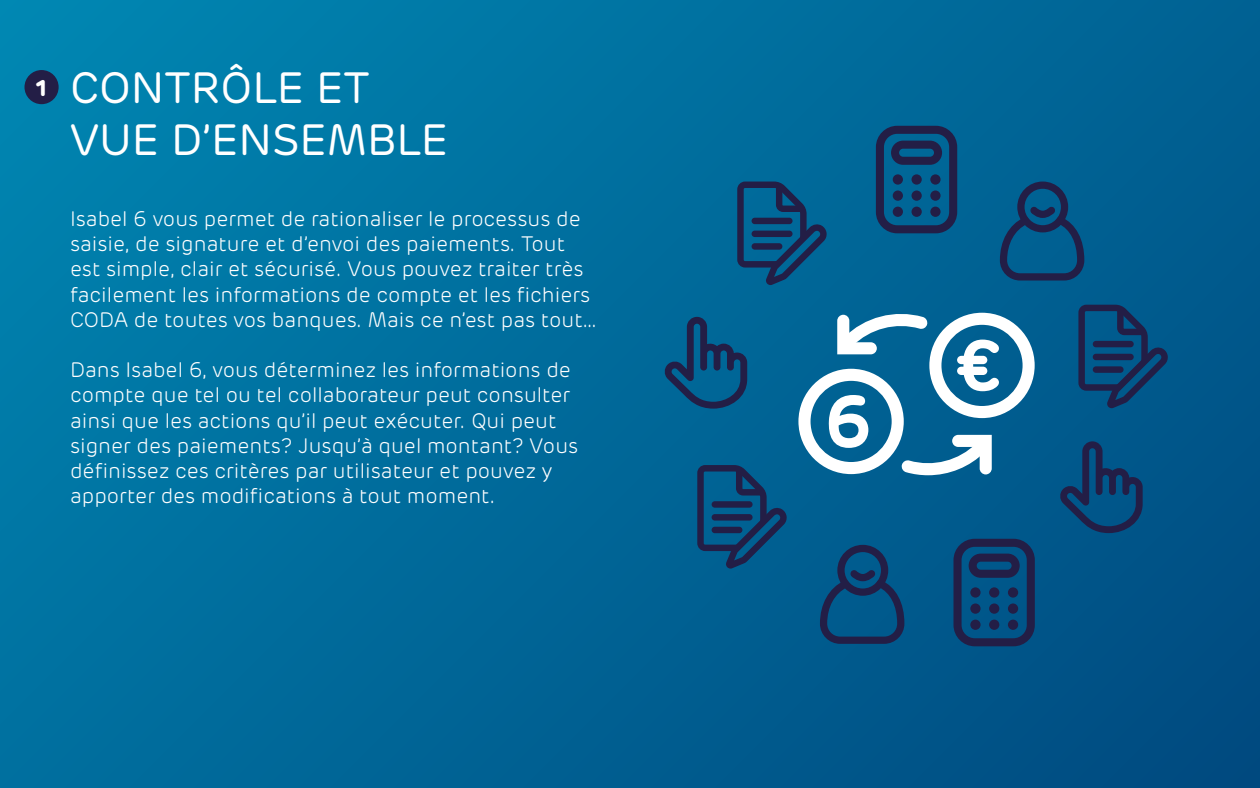
<style>
.page{position:relative;width:1260px;height:788px;background:#fff}
.page>*{position:absolute;margin:0;border:0;box-sizing:border-box;transform-origin:0 0}
.t1{font:43.75px/52.5px "Rubrik";color:#fff}
.t2{font:700 22.75px "Rubrik";color:#fff}
.t3{font:300 21px/25.2px "Rubrik";color:#fff}
</style>
<div class="page">
<div style="left:0;top:0;width:1260px;height:788px;background:linear-gradient(to right,#007ca9,#005589)"></div>
<svg style="left:798px;top:309px;width:237px;height:166px"></svg>
<svg style="left:1000px;top:181px;width:84px;height:99px;background:#0a4c7b"></svg>
<svg style="left:876px;top:126px;width:81px;height:107px;background:#0e4774"></svg>
<div style="left:893px;top:174px;width:10px;height:11px;background:#231e46;border-radius:50%"></div>
<div style="left:930px;top:174px;width:11px;height:11px;background:#231e46;border-radius:50%"></div>
<div style="left:893px;top:190px;width:10px;height:11px;background:#231e46;border-radius:50%"></div>
<div style="left:930px;top:190px;width:11px;height:11px;background:#231e46;border-radius:50%"></div>
<div style="left:893px;top:206px;width:10px;height:11px;background:#231e46;border-radius:50%"></div>
<div style="left:930px;top:206px;width:11px;height:11px;background:#231e46;border-radius:50%"></div>
<div style="left:912px;top:174px;width:10px;height:11px;background:#231e46;border-radius:50%"></div>
<div style="left:912px;top:190px;width:10px;height:11px;background:#231e46;border-radius:50%"></div>
<div style="left:912px;top:206px;width:10px;height:11px;background:#231e46;border-radius:50%"></div>
<svg style="left:1059px;top:441px;width:84px;height:92px;background:#0a4575"></svg>
<svg style="left:1078px;top:304px;width:90px;height:104px;background:#0a4777"></svg>
<div style="left:1093px;top:341px;width:41px;height:6px;background:#231e46;border-radius:3px"></div>
<div style="left:1093px;top:354px;width:41px;height:6px;background:#231e46;border-radius:3px"></div>
<div style="left:1093px;top:366px;width:31px;height:7px;background:#231e46;border-radius:3px"></div>
<svg style="left:954px;top:538px;width:81px;height:108px;background:#0e3e6d"></svg>
<div style="left:970px;top:587px;width:11px;height:10px;background:#231e46;border-radius:50%"></div>
<div style="left:1008px;top:587px;width:10px;height:10px;background:#231e46;border-radius:50%"></div>
<div style="left:970px;top:603px;width:11px;height:10px;background:#231e46;border-radius:50%"></div>
<div style="left:1008px;top:603px;width:10px;height:10px;background:#231e46;border-radius:50%"></div>
<div style="left:970px;top:619px;width:11px;height:10px;background:#231e46;border-radius:50%"></div>
<div style="left:1008px;top:619px;width:10px;height:10px;background:#231e46;border-radius:50%"></div>
<div style="left:989px;top:587px;width:10px;height:10px;background:#231e46;border-radius:50%"></div>
<div style="left:989px;top:603px;width:10px;height:10px;background:#231e46;border-radius:50%"></div>
<div style="left:989px;top:619px;width:10px;height:10px;background:#231e46;border-radius:50%"></div>
<svg style="left:820px;top:545px;width:84px;height:98px;background:#0a4878"></svg>
<svg style="left:697px;top:465px;width:90px;height:103px;background:#0a4c7b"></svg>
<div style="left:712px;top:501px;width:41px;height:6px;background:#231e46;border-radius:3px"></div>
<div style="left:712px;top:514px;width:41px;height:6px;background:#231e46;border-radius:3px"></div>
<div style="left:712px;top:526px;width:30px;height:7px;background:#231e46;border-radius:3px"></div>
<svg style="left:664px;top:317px;width:83px;height:91px;background:#0a507e"></svg>
<svg style="left:737px;top:181px;width:90px;height:104px;background:#0a5280"></svg>
<div style="left:752px;top:218px;width:41px;height:6px;background:#231e46;border-radius:3px"></div>
<div style="left:752px;top:230px;width:41px;height:7px;background:#231e46;border-radius:3px"></div>
<div style="left:752px;top:243px;width:30px;height:7px;background:#231e46;border-radius:3px"></div>
<div style="left:24px;top:70px;width:35px;height:34px;background:#231e46;border-radius:50%"></div>
<p class="t2" style="left:35px;top:73px;width:14px">1</p>
<p class="t1" style="left:70px;top:62px;width:380px">CONTRÔLE ET<br>VUE D’ENSEMBLE</p>
<p class="t3" style="left:70px;top:206px;width:528px">Isabel 6 vous permet de rationaliser le processus de saisie, de signature et d’envoi des paiements. Tout est simple, clair et sécurisé. Vous pouvez traiter très facilement les informations de compte et les fichiers CODA de toutes vos banques. Mais ce n’est pas tout…</p>
<p class="t3" style="left:70px;top:358px;width:510px">Dans Isabel 6, vous déterminez les informations de compte que tel ou tel collaborateur peut consulter ainsi que les actions qu’il peut exécuter. Qui peut signer des paiements? Jusqu’à quel montant? Vous définissez ces critères par utilisateur et pouvez y apporter des modifications à tout moment.</p>
</div>
